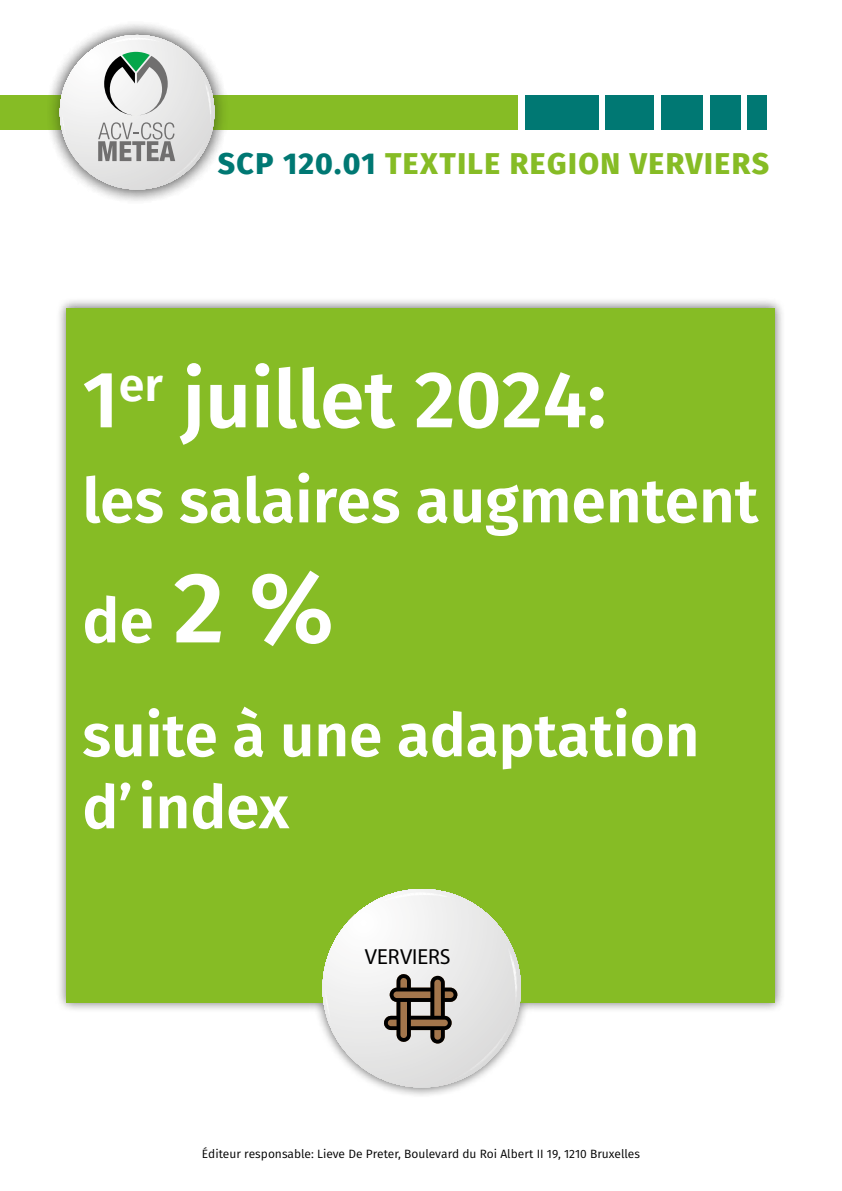
<style>
.page{position:relative;width:842px;height:1191px;background:#fff}
.page>*{position:absolute;margin:0;border:0;box-sizing:border-box;transform-origin:0 0}
.t1{font:600 80px "Fira Sans";color:#fff}
.t2{font:600 62px/120px "Fira Sans";color:#fff}
.t3{font:600 60px/72px "Fira Sans";color:#fff}
.t4{font:800 30px "Fira Sans";letter-spacing:.05em;color:#86bc25}
.t5{font:800 21.9px "Helvetica Neue LT Std";color:#000}
.t6{font:12px "Fira Sans";color:#000}
.s1{color:#007873}
.s2{font-size:100px}
</style>
<div class="page">
<div style="left:56px;top:297px;width:730px;height:801px;background:#000;opacity:.55"></div>
<div style="left:67px;top:308px;width:708px;height:694px;background:#86bc25"></div>
<div style="left:0;top:95px;width:517px;height:34px;background:#86bc25"></div>
<div style="left:525px;top:95px;width:73px;height:34px;background:#007873"></div>
<div style="left:605px;top:95px;width:49px;height:34px;background:#007873"></div>
<div style="left:661px;top:95px;width:42px;height:34px;background:#007873"></div>
<div style="left:710px;top:95px;width:30px;height:34px;background:#007873"></div>
<div style="left:747px;top:95px;width:20px;height:34px;background:#007873"></div>
<div style="left:44px;top:19px;width:186px;height:186px;background:#000;opacity:.45"></div>
<svg style="left:60px;top:35px;width:154px;height:154px"></svg>
<svg style="left:322px;top:889px;width:199px;height:198px"></svg>
<h3 class="t4" style="left:218px;top:137px;width:553px"><span class="s1">SCP 120.01</span> TEXTILE REGION VERVIERS</h3>
<h1 class="t1" style="left:82px;top:334px;width:525px">1<sup>er</sup> juillet 2024:</h1>
<h2 class="t2" style="left:82px;top:437px;width:677px">les salaires augmentent de <span class="s2">2 %</span></h2>
<h3 class="t3" style="left:82px;top:695px;width:619px">suite à une adaptation d’index</h3>
<h3 class="t5" style="left:365px;top:943px;width:87px">VERVIERS</h3>
<p class="t6" style="left:202px;top:1145px;width:440px">Éditeur responsable: Lieve De Preter, Boulevard du Roi Albert II 19, 1210 Bruxelles</p>
</div>
